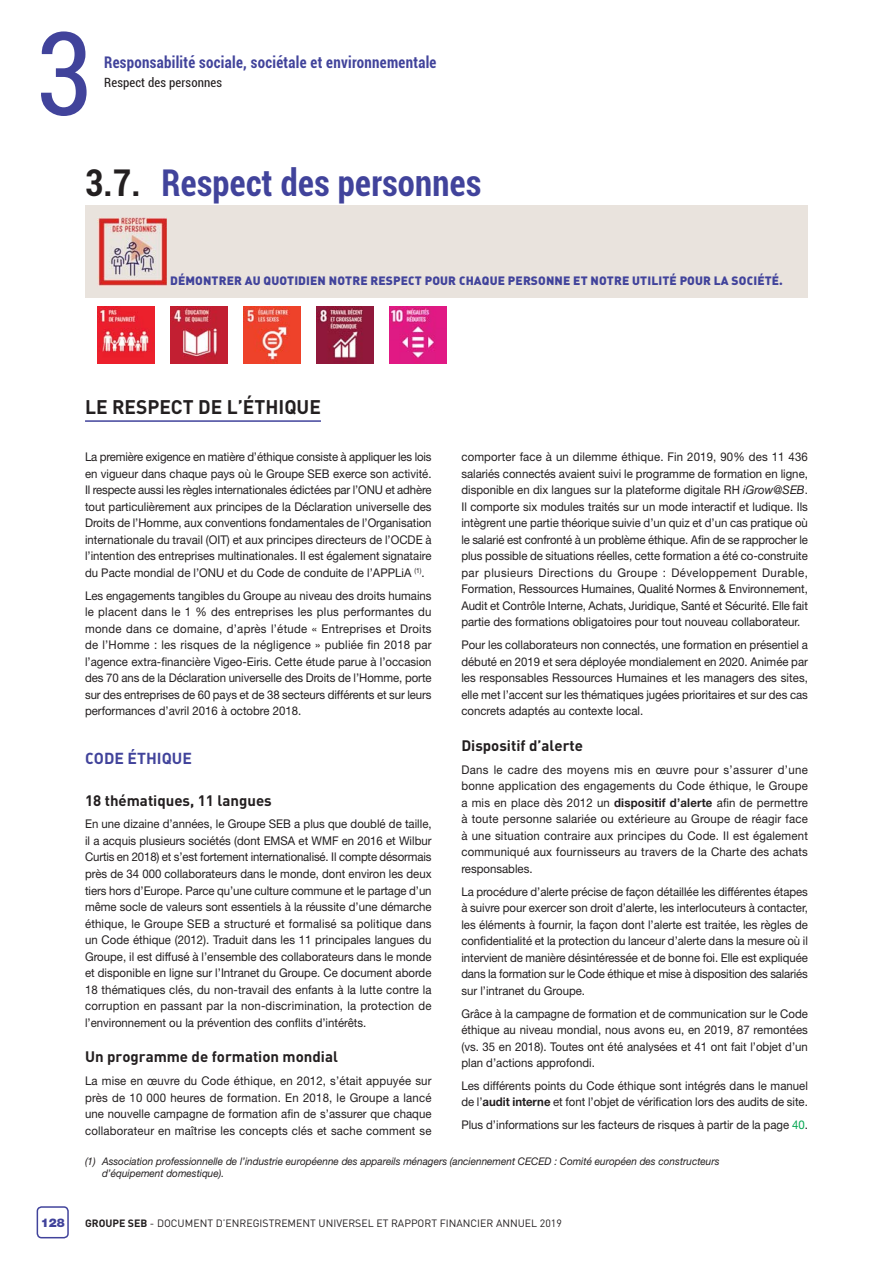
<style>
.page{position:relative;width:893px;height:1263px;background:#fff}
.page>*{position:absolute;margin:0;border:0;box-sizing:border-box;transform-origin:0 0}
.t1{font:condensed 115.5px "Roboto";color:#41439b;scale:.93 1}
.t2{font:700 condensed 36.9px "Roboto";letter-spacing:.01em;color:#41439b;scale:.93 1}
.t3{font:700 19.5px "DIN";color:#231f20}
.t4{font:700 condensed 16.05px "Roboto";letter-spacing:.02em;color:#41439b;scale:.93 1}
.t5{font:15.75px "DIN Bold Alternate";color:#41439b}
.t6{font:700 15px "DIN";color:#231f20}
.t7{font:condensed 12.75px "Roboto";letter-spacing:.01em;color:#231f20}
.t8{font:12px/16.5px "Helvetica Neue LT Std";color:#231f20;text-align:justify;scale:.95 1}
.t9{font:12px "DIN Black Alternate";letter-spacing:.01em;color:#41439b}
.t10{font:900 12px "Helvetica Neue LT Std";color:#41439b}
.t11{font:italic 10.5px/12px "Helvetica Neue LT Std";color:#231f20;scale:.95 1}
.t12{font:10.5px "DIN";color:#231f20}
.s1{color:#231f20}
.s2{font-style:italic}
.s3{font-weight:700}
.s4{color:#00a650}
</style>
<div class="page">
<hr style="left:85px;top:420px;width:236px;height:2px;background:#41439b">
<img style="left:98px;top:306px;width:57px;height:57px">
<img style="left:171px;top:306px;width:57px;height:57px">
<img style="left:243px;top:306px;width:58px;height:57px">
<img style="left:316px;top:306px;width:57px;height:57px">
<img style="left:389px;top:306px;width:57px;height:57px">
<div style="left:85px;top:205px;width:723px;height:92px;background:#e9e3dd"></div>
<img style="left:98px;top:218px;width:69px;height:69px">
<div style="left:37px;top:1206px;width:32px;height:32px;border:2px solid #41439b;border-radius:4px"></div>
<h1 class="t1" style="left:36px;top:8px;width:61px">3</h1>
<h3 class="t4" style="left:104px;top:53px;width:359px">Responsabilité sociale, sociétale et environnementale</h3>
<p class="t7" style="left:104px;top:75px;width:119px">Respect des personnes</p>
<h2 class="t2" style="left:85px;top:162px;width:427px"><span class="s1">3.7.</span> Respect des personnes</h2>
<p class="t9" style="left:170px;top:272px;width:614px">DÉMONTRER AU QUOTIDIEN NOTRE RESPECT POUR CHAQUE PERSONNE ET NOTRE UTILITÉ POUR LA SOCIÉTÉ.</p>
<h3 class="t3" style="left:85px;top:394px;width:237px">LE RESPECT DE L’ ÉTHIQUE</h3>
<p class="t8" style="left:85px;top:450px;width:366px">La première exigence en matière d’éthique consiste à appliquer les lois en vigueur dans chaque pays où le Groupe SEB exerce son activité.<br>Il respecte aussi les règles internationales édictées par l’ONU et adhère tout particulièrement aux principes de la Déclaration universelle des Droits de l’Homme, aux conventions fondamentales de l’Organisation internationale du travail (OIT) et aux principes directeurs de l’OCDE à l’intention des entreprises multinationales. Il est également signataire du Pacte mondial de l’ONU et du Code de conduite de l’APPLiA <sup>(1)</sup>.</p>
<p class="t8" style="left:85px;top:589px;width:366px">Les engagements tangibles du Groupe au niveau des droits humains le placent dans le 1 % des entreprises les plus performantes du monde dans ce domaine, d’après l’étude « Entreprises et Droits de l’Homme : les risques de la négligence » publiée fin 2018 par l’agence extra-financière Vigeo-Eiris. Cette étude parue à l’occasion des 70 ans de la Déclaration universelle des Droits de l’Homme, porte sur des entreprises de 60 pays et de 38 secteurs différents et sur leurs performances d’avril 2016 à octobre 2018.</p>
<h3 class="t5" style="left:85px;top:748px;width:108px">CODE ÉTHIQUE</h3>
<p class="t6" style="left:85px;top:790px;width:188px">18 thématiques, 11 langues</p>
<p class="t8" style="left:85px;top:817px;width:366px">En une dizaine d’années, le Groupe SEB a plus que doublé de taille, il a acquis plusieurs sociétés (dont EMSA et WMF en 2016 et Wilbur Curtis en 2018) et s’est fortement internationalisé. Il compte désormais près de 34 000 collaborateurs dans le monde, dont environ les deux tiers hors d’Europe. Parce qu’une culture commune et le partage d’un même socle de valeurs sont essentiels à la réussite d’une démarche éthique, le Groupe SEB a structuré et formalisé sa politique dans un Code éthique (2012). Traduit dans les 11 principales langues du Groupe, il est diffusé à l’ensemble des collaborateurs dans le monde et disponible en ligne sur l’Intranet du Groupe. Ce document aborde 18 thématiques clés, du non-travail des enfants à la lutte contre la corruption en passant par la non-discrimination, la protection de l’environnement ou la prévention des conflits d’intérêts.</p>
<p class="t6" style="left:85px;top:1047px;width:254px">Un programme de formation mondial</p>
<p class="t8" style="left:85px;top:1074px;width:366px">La mise en œuvre du Code éthique, en 2012, s’était appuyée sur près de 10 000 heures de formation. En 2018, le Groupe a lancé une nouvelle campagne de formation afin de s’assurer que chaque collaborateur en maîtrise les concepts clés et sache comment se</p>
<p class="t8" style="left:461px;top:450px;width:366px">comporter face à un dilemme éthique. Fin 2019, 90% des 11 436 salariés connectés avaient suivi le programme de formation en ligne, disponible en dix langues sur la plateforme digitale RH <span class="s2">iGrow@SEB</span>.<br>Il comporte six modules traités sur un mode interactif et ludique. Ils intègrent une partie théorique suivie d’un quiz et d’un cas pratique où le salarié est confronté à un problème éthique. Afin de se rapprocher le plus possible de situations réelles, cette formation a été co-construite par plusieurs Directions du Groupe : Développement Durable, Formation, Ressources Humaines, Qualité Normes &amp; Environnement, Audit et Contrôle Interne, Achats, Juridique, Santé et Sécurité. Elle fait partie des formations obligatoires pour tout nouveau collaborateur.</p>
<p class="t8" style="left:461px;top:638px;width:366px">Pour les collaborateurs non connectés, une formation en présentiel a débuté en 2019 et sera déployée mondialement en 2020. Animée par les responsables Ressources Humaines et les managers des sites, elle met l’accent sur les thématiques jugées prioritaires et sur des cas concrets adaptés au contexte local.</p>
<p class="t6" style="left:461px;top:736px;width:123px">Dispositif d’alerte</p>
<p class="t8" style="left:461px;top:763px;width:366px">Dans le cadre des moyens mis en œuvre pour s’assurer d’une bonne application des engagements du Code éthique, le Groupe a mis en place dès 2012 un <span class="s3">dispositif d’alerte</span> afin de permettre à toute personne salariée ou extérieure au Groupe de réagir face à une situation contraire aux principes du Code. Il est également communiqué aux fournisseurs au travers de la Charte des achats responsables.</p>
<p class="t8" style="left:461px;top:884px;width:366px">La procédure d’alerte précise de façon détaillée les différentes étapes à suivre pour exercer son droit d’alerte, les interlocuteurs à contacter, les éléments à fournir, la façon dont l’alerte est traitée, les règles de confidentialité et la protection du lanceur d’alerte dans la mesure où il intervient de manière désintéressée et de bonne foi. Elle est expliquée dans la formation sur le Code éthique et mise à disposition des salariés sur l’intranet du Groupe.</p>
<p class="t8" style="left:461px;top:1006px;width:366px">Grâce à la campagne de formation et de communication sur le Code éthique au niveau mondial, nous avons eu, en 2019, 87 remontées (vs. 35 en 201 8). Toutes ont été analysées et 41 ont fait l’objet d’un plan d’actions approfondi.</p>
<p class="t8" style="left:461px;top:1079px;width:366px">Les différents points du Code éthique sont intégrés dans le manuel de l’<span class="s3">audit interne</span> et font l’objet de vérification lors des audits de site.</p>
<p class="t8" style="left:461px;top:1118px;width:366px">Plus d’informations sur les facteurs de risques à partir de la page <span class="s4">40</span> .</p>
<p class="t11" style="left:102px;top:1157px;width:651px;text-indent:-17px">(1) Association professionnelle de l’industrie européenne des appareils ménagers (anciennement CECED : Comité européen des constructeurs d’équipement domestique).</p>
<p class="t10" style="left:41px;top:1218px;width:26px">128</p>
<p class="t12" style="left:85px;top:1216px;width:478px"><span class="s3">GROUPE SEB</span> - DOCUMENT D’ENREGISTREMENT UNIVERSEL ET RAPPORT FINANCIER ANNUEL 2019</p>
</div>
